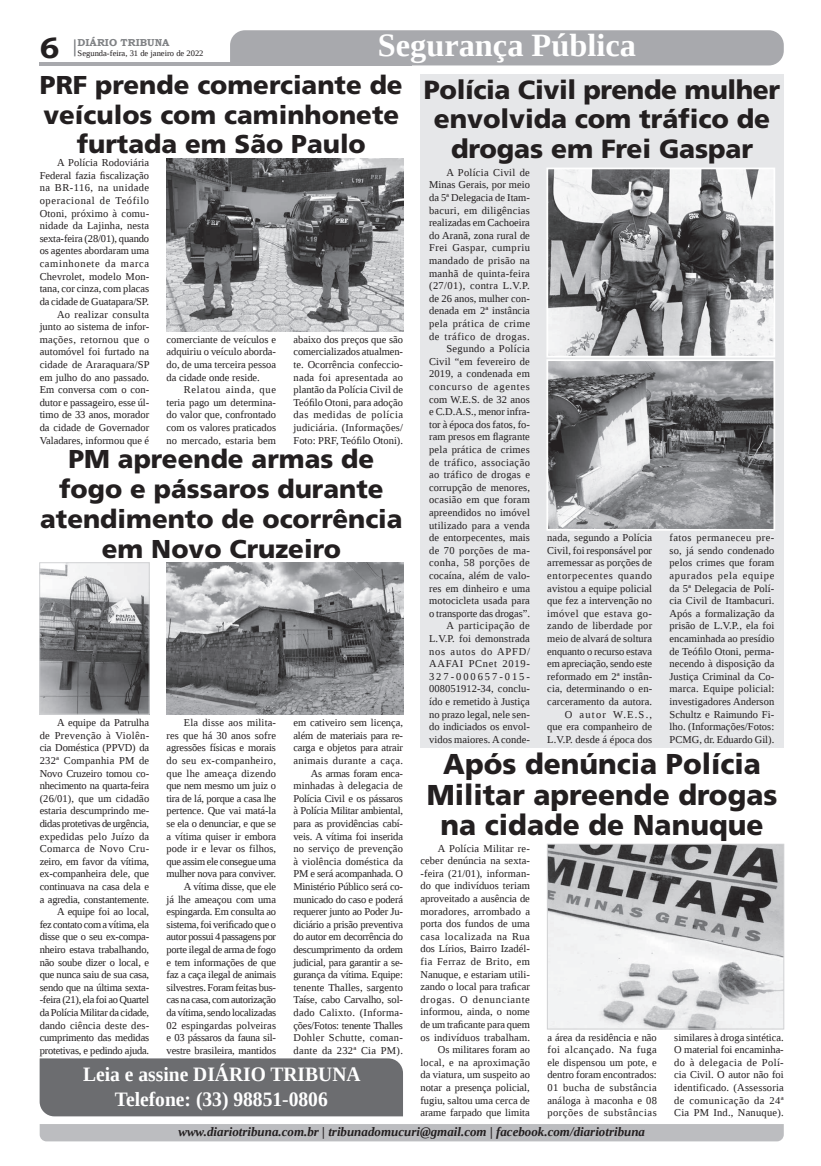
<style>
.page{position:relative;width:821px;height:1166px;background:#fff}
.page>*{position:absolute;margin:0;border:0;box-sizing:border-box;transform-origin:0 0}
.t1{font:700 32.38px "Liberation Serif";color:#fff}
.t2{font:700 29.31px "Bookman Old Style";color:#231f20}
.t3{font:900 28.7px/30.4px "Frutiger LT Std";color:#231f20;text-align:center}
.t4{font:900 26.25px/29.8px "Frutiger LT Std";letter-spacing:-.005em;color:#231f20;text-align:center}
.t5{font:900 25.81px/29.8px "Frutiger LT Std";color:#231f20;text-align:center}
.t6{font:700 20.39px/24.5px "Liberation Serif";color:#fff;text-align:center;scale:.96 1}
.t7{font:italic 700 12.95px "Liberation Serif";color:#231f20}
.t8{font:10.5px/12.6px "Liberation Serif";color:#231f20;text-align:justify}
.t9{font:10.5px/12.6px "Liberation Serif";letter-spacing:-.02em;color:#231f20;text-align:right}
.t10{font:700 10.06px "Bookman Old Style";color:#808285}
.t11{font:8.4px "Liberation Serif";color:#231f20}
</style>
<div class="page">
<svg style="left:74px;top:39px;width:2px;height:17px"></svg>
<hr style="left:40px;top:62px;width:372px;height:3px;background:#a8a9ad">
<div style="left:230px;top:30px;width:554px;height:35px;background:#a8a9ad"></div>
<div style="left:40px;top:1124px;width:744px;height:17px;background:#bcbdc0"></div>
<div style="left:420px;top:74px;width:364px;height:674px;background:#e6e7e9"></div>
<img style="left:167px;top:159px;width:236px;height:173px">
<img style="left:549px;top:846px;width:233px;height:181px">
<div style="left:547px;top:844px;width:237px;height:185px;border:1px solid #d1d2d4"></div>
<img style="left:549px;top:171px;width:223px;height:183px">
<div style="left:546px;top:168px;width:229px;height:189px;border:2px solid #fff"></div>
<img style="left:549px;top:362px;width:223px;height:166px">
<div style="left:546px;top:359px;width:229px;height:172px;border:2px solid #fff"></div>
<img style="left:167px;top:563px;width:236px;height:151px">
<img style="left:41px;top:564px;width:107px;height:149px">
<div style="left:39px;top:562px;width:111px;height:153px;border:1px solid #d1d2d4"></div>
<div style="left:40px;top:1058px;width:363px;height:58px;background:#6c6d70"></div>
<h1 class="t1" style="left:378px;top:24px;width:260px">Segurança Pública</h1>
<h3 class="t5" style="left:40px;top:70px;width:364px">PRF prende comerciante de veículos com caminhonete furtada em São Paulo</h3>
<p class="t10" style="left:78px;top:35px;width:93px">DIÁRIO TRIBUNA</p>
<h2 class="t2" style="left:40px;top:27px;width:21px">6</h2>
<p class="t11" style="left:78px;top:48px;width:127px">Segunda-feira, 31 de janeiro de 2022</p>
<h3 class="t4" style="left:424px;top:74px;width:358px">Polícia Civil prende mulher envolvida com tráfico de drogas em Frei Gaspar</h3>
<p class="t8" style="left:429px;top:166px;width:102px;text-align:right">A Polícia Civil de<br>Minas Gerais, por meio da 5ª Delegacia de Itam&shy;bacuri, em diligências realizadas em Cachoeira do Aranã, zona rural de<br>Frei Gaspar, cumpriu mandado de prisão na manhã de quinta-feira (27/01), contra L.V.P. de 26 anos, mulher con&shy;denada em 2ª instância pela prática de crime de tráfico de drogas.<br>Segundo a Polícia<br>Civil “em fevereiro de<br>2019, a condenada em concurso de agentes com W.E.S. de 32 anos e C.D.A.S., menor infra&shy;tor à época dos fatos, fo&shy;ram presos em flagrante pela prática de crimes de tráfico, associação ao tráfico de drogas e corrupção de menores, ocasião em que foram apreendidos no imóvel utilizado para a venda de entorpecentes, mais de 70 porções de ma&shy;conha, 58 porções de cocaína, além de valo&shy;res em dinheiro e uma motocicleta usada para o transporte das drogas”.<br>A participação de<br>L.V.P. foi demonstrada nos autos do APFD/<br>AAFAI PCnet 2019-<br>327-000657-015-<br>008051912-34, conclu&shy;ído e remetido à Justiça no prazo legal, nele sen&shy;do indiciados os envol&shy;vidos maiores. A conde-</p>
<p class="t8" style="left:40px;top:156px;width:111px;text-align:right">A Polícia Rodoviária<br>Federal fazia fiscalização na BR-116, na unidade operacional de Teófilo<br>Otoni, próximo à comu&shy;nidade da Lajinha, nesta sexta-feira (28/01), quando os agentes abordaram uma caminhonete da marca<br>Chevrolet, modelo Mon&shy;tana, cor cinza, com placas da cidade de Guatapara/SP.<br>Ao realizar consulta junto ao sistema de infor&shy;mações, retornou que o automóvel foi furtado na cidade de Araraquara/SP em julho do ano passado.<br>Em conversa com o con&shy;dutor e passageiro, esse úl&shy;timo de 33 anos, morador da cidade de Governador<br>Valadares, informou que é</p>
<p class="t8" style="left:293px;top:333px;width:111px">abaixo dos preços que são comercializados atualmen&shy;te. Ocorrência confeccio&shy;nada foi apresentada ao plantão da Polícia Civil de Teófilo Otoni, para adoção das medidas de polícia judiciária. (Informações/ Foto: PRF, Teófilo Otoni).</p>
<p class="t8" style="left:167px;top:333px;width:111px">comerciante de veículos e adquiriu o veículo aborda&shy;do, de uma terceira pessoa da cidade onde reside.</p>
<p class="t8" style="left:167px;top:383px;width:111px;text-indent:17px">Relatou ainda, que teria pago um determina&shy;do valor que, confrontado com os valores praticados no mercado, estaria bem</p>
<h3 class="t5" style="left:40px;top:444px;width:364px">PM apreende armas de fogo e pássaros durante atendimento de ocorrência em Novo Cruzeiro</h3>
<p class="t8" style="left:547px;top:531px;width:106px;text-align:right">nada, segundo a Polícia<br>Civil, foi responsável por arremessar as porções de entorpecentes quando avistou a equipe policial que fez a intervenção no imóvel que estava go&shy;zando de liberdade por meio de alvará de soltura enquanto o recurso estava em apreciação, sendo este reformado em 2ª instân&shy;cia, determinando o en&shy;carceramento da autora.<br>O autor W.E.S., que era companheiro de<br>L.V.P. desde á época dos</p>
<p class="t8" style="left:670px;top:531px;width:106px">fatos permaneceu pre&shy;so, já sendo condenado pelos crimes que foram apurados pela equipe da 5ª Delegacia de Polí&shy;cia Civil de Itambacuri.<br>Após a formalização da prisão de L.V.P., ela foi encaminhada ao presídio de Teófilo Otoni, perma&shy;necendo à disposição da Justiça Criminal da Co&shy;marca. Equipe policial: investigadores Anderson Schultz e Raimundo Fi&shy;lho. (Informações/Fotos:<br>PCMG, dr. Eduardo Gil).</p>
<p class="t8" style="left:40px;top:716px;width:111px;text-align:right">A equipe da Patrulha<br>de Prevenção à Violên&shy;cia Doméstica (PPVD) da<br>232ª Companhia PM de<br>Novo Cruzeiro tomou co&shy;nhecimento na quarta-feira (26/01), que um cidadão estaria descumprindo me&shy;didas protetivas de urgência, expedidas pelo Juízo da<br>Comarca de Novo Cru&shy;zeiro, em favor da vítima, ex-companheira dele, que continuava na casa dela e a agredia, constantemente.<br>A equipe foi ao local,<br>fez contato com a vítima, ela disse que o seu ex-compa&shy;nheiro estava trabalhando, não soube dizer o local, e que nunca saiu de sua casa, sendo que na última sexta--feira (21), ela foi ao Quartel da Polícia Militar da cidade, dando ciência deste des&shy;cumprimento das medidas protetivas, e pedindo ajuda.</p>
<p class="t9" style="left:167px;top:716px;width:111px">Ela disse aos milita-<br>res que há 30 anos sofre agressões físicas e morais do seu ex-companheiro, que lhe ameaça dizendo que nem mesmo um juiz o tira de lá, porque a casa lhe pertence. Que vai matá-la se ela o denunciar, e que se a vítima quiser ir embora pode ir e levar os filhos, que assim ele consegue uma mulher nova para conviver.<br>A vítima disse, que ele<br>já lhe ameaçou com uma espingarda. Em consulta ao sistema, foi verificado que o autor possui 4 passagens por porte ilegal de arma de fogo e tem informações de que faz a caça ilegal de animais silvestres. Foram feitas bus&shy;cas na casa, com autorização da vítima, sendo localizadas<br>02 espingardas polveiras e 03 pássaros da fauna sil&shy;vestre brasileira, mantidos</p>
<p class="t9" style="left:293px;top:716px;width:111px">em cativeiro sem licença, além de materiais para re&shy;carga e objetos para atrair animais durante a caça.<br>As armas foram enca&shy;minhadas à delegacia de<br>Polícia Civil e os pássaros à Polícia Militar ambiental, para as providências cabí&shy;veis. A vítima foi inserida no serviço de prevenção à violência doméstica da<br>PM e será acompanhada. O<br>Ministério Público será co&shy;municado do caso e poderá requerer junto ao Poder Ju&shy;diciário a prisão preventiva do autor em decorrência do descumprimento da ordem judicial, para garantir a se&shy;gurança da vítima. Equipe: tenente Thalles, sargento<br>Taíse, cabo Carvalho, sol&shy;dado Calixto. (Informa&shy;ções/Fotos: tenente Thalles<br>Dohler Schutte, coman&shy;dante da 232ª Cia PM).</p>
<h3 class="t6" style="left:83px;top:1062px;width:291px">Leia e assine DIÁRIO TRIBUNA<br>Telefone: (33) 98851-0806</h3>
<h3 class="t3" style="left:427px;top:749px;width:352px">Após denúncia Polícia<br>Militar apreende drogas na cidade de Nanuque</h3>
<p class="t8" style="left:420px;top:841px;width:111px;text-align:right">A Polícia Militar re&shy;ceber denúncia na sexta--feira (21/01), informan&shy;do que indivíduos teriam aproveitado a ausência de moradores, arrombado a porta dos fundos de uma casa localizada na Rua dos Lírios, Bairro Izadél&shy;fia Ferraz de Brito, em<br>Nanuque, e estariam utili&shy;zando o local para traficar drogas. O denunciante informou, ainda, o nome de um traficante para quem os indivíduos trabalham.<br>Os militares foram ao local, e na aproximação da viatura, um suspeito ao notar a presença policial, fugiu, saltou uma cerca de arame farpado que limita</p>
<p class="t8" style="left:547px;top:1030px;width:111px">a área da residência e não foi alcançado. Na fuga ele dispensou um pote, e dentro foram encontrados:<br>01 bucha de substância análoga à maconha e 08 porções de substâncias</p>
<p class="t8" style="left:674px;top:1030px;width:111px">similares à droga sintética.<br>O material foi encaminha&shy;do à delegacia de Polí&shy;cia Civil. O autor não foi identificado. (Assessoria de comunicação da 24ª Cia PM Ind., Nanuque).</p>
<p class="t7" style="left:178px;top:1123px;width:468px">www.diariotribuna.com.br | tribunadomucuri@gmail.com | facebook.com/diariotribuna</p>
</div>
